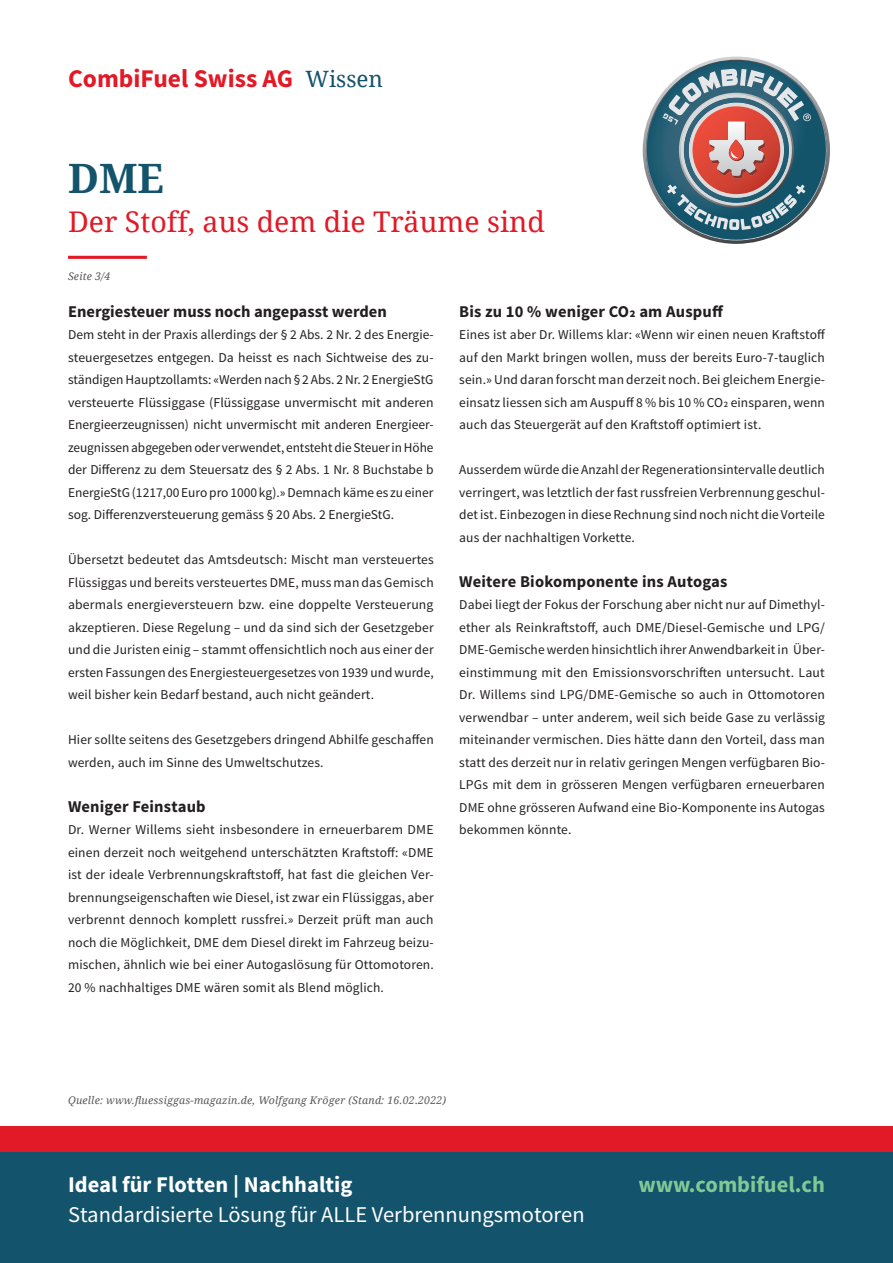
<style>
.page{position:relative;width:893px;height:1263px;background:#fff}
.page>*{position:absolute;margin:0;border:0;box-sizing:border-box;transform-origin:0 0}
.t1{font:700 40.5px "Droid Serif";color:#13536b}
.t2{font:28.5px "Droid Serif";color:#e21926}
.t3{font:700 25.5px "Source Sans Pro";color:#e21926}
.t4{font:22.5px "Source Sans Pro";color:#fff}
.t5{font:700 22.5px "Source Sans Pro";color:#fff}
.t6{font:700 22.5px "Source Sans Pro";color:#81c994}
.t7{font:22.5px "Droid Serif";color:#13536b}
.t8{font:700 16.5px "Source Sans Pro";letter-spacing:.01em;color:#231f20}
.t9{font:13.5px/22.5px "Source Sans Pro";letter-spacing:.01em;color:#231f20;text-align:justify}
.t10{font:italic 10.5px "Droid Serif";letter-spacing:.02em;color:#57585a}
</style>
<div class="page">
<div style="left:0;top:1151px;width:893px;height:112px;background:#13536b"></div>
<div style="left:0;top:1127px;width:893px;height:25px;background:#e21926"></div>
<hr style="left:68px;top:256px;width:79px;height:3px;background:#e21926">
<svg style="left:643px;top:57px;width:187px;height:187px"></svg>
<h3 class="t3" style="left:68px;top:62px;width:227px">CombiFuel Swiss AG</h3>
<h3 class="t7" style="left:305px;top:63px;width:79px">Wissen</h3>
<h1 class="t1" style="left:68px;top:150px;width:98px">DME</h1>
<h2 class="t2" style="left:68px;top:202px;width:479px">Der Stoff, aus dem die Träume sind</h2>
<p class="t10" style="left:68px;top:269px;width:44px">Seite 3/4</p>
<p class="t8" style="left:68px;top:301px;width:320px">Energiesteuer muss noch angepasst werden</p>
<p class="t9" style="left:68px;top:324px;width:367px">Dem steht in der Praxis allerdings der § 2 Abs. 2 Nr. 2 des Energie&shy;steuergesetzes entgegen. Da heisst es nach Sichtweise des zu&shy;ständigen Hauptzollamts: «Werden nach § 2 Abs. 2 Nr. 2 EnergieStG versteuerte Flüssiggase (Flüssiggase unvermischt mit anderen Energieerzeugnissen) nicht unvermischt mit anderen Energieer&shy;zeugnissen abgegeben oder verwendet, entsteht die Steuer in Höhe der Differenz zu dem Steuersatz des § 2 Abs. 1 Nr. 8 Buchstabe b EnergieStG (1217,00 Euro pro 1000 kg).» Demnach käme es zu einer sog. Differenzversteuerung gemäss § 20 Abs. 2 EnergieStG.</p>
<p class="t9" style="left:68px;top:549px;width:367px">Übersetzt bedeutet das Amtsdeutsch: Mischt man versteuertes Flüssiggas und bereits versteuertes DME, muss man das Gemisch abermals energieversteuern bzw. eine doppelte Versteuerung akzeptieren. Diese Regelung – und da sind sich der Gesetzgeber und die Juristen einig – stammt offensichtlich noch aus einer der ersten Fassungen des Energiesteuergesetzes von 1939 und wurde, weil bisher kein Bedarf bestand, auch nicht geändert.</p>
<p class="t9" style="left:68px;top:729px;width:367px">Hier sollte seitens des Gesetzgebers dringend Abhilfe geschaffen werden, auch im Sinne des Umweltschutzes.</p>
<p class="t8" style="left:68px;top:796px;width:139px">Weniger Feinstaub</p>
<p class="t9" style="left:68px;top:819px;width:367px">Dr. Werner Willems sieht insbesondere in erneuerbarem DME einen derzeit noch weitgehend unterschätzten Kraftstoff: «DME ist der ideale Verbrennungskraftstoff, hat fast die gleichen Ver&shy;brennungseigenschaften wie Diesel, ist zwar ein Flüssiggas, aber verbrennt dennoch komplett russfrei.» Derzeit prüft man auch noch die Möglichkeit, DME dem Diesel direkt im Fahrzeug beizu&shy;mischen, ähnlich wie bei einer Autogaslösung für Ottomotoren.<br>20 % nachhaltiges DME wären somit als Blend möglich.</p>
<p class="t8" style="left:459px;top:301px;width:266px">Bis zu 10 % weniger CO2 am Auspuff</p>
<p class="t9" style="left:459px;top:324px;width:368px">Eines ist aber Dr. Willems klar: «Wenn wir einen neuen Kraftstoff auf den Markt bringen wollen, muss der bereits Euro-7-tauglich sein.» Und daran forscht man derzeit noch. Bei gleichem Energie&shy;einsatz liessen sich am Auspuff 8 % bis 10 % CO2 einsparen, wenn auch das Steuergerät auf den Kraftstoff optimiert ist.</p>
<p class="t9" style="left:459px;top:459px;width:367px">Ausserdem würde die Anzahl der Regenerationsintervalle deutlich verringert, was letztlich der fast russfreien Verbrennung geschul&shy;det ist. Einbezogen in diese Rechnung sind noch nicht die Vorteile aus der nachhaltigen Vorkette.</p>
<p class="t8" style="left:459px;top:571px;width:270px">Weitere Biokomponente ins Autogas</p>
<p class="t9" style="left:459px;top:594px;width:367px">Dabei liegt der Fokus der Forschung aber nicht nur auf Dimethyl&shy;ether als Reinkraftstoff, auch DME/Diesel-Gemische und LPG/ DME-Gemische werden hinsichtlich ihrer Anwendbarkeit in Über&shy;einstimmung mit den Emissionsvorschriften untersucht. Laut Dr. Willems sind LPG/DME-Gemische so auch in Ottomotoren verwendbar – unter anderem, weil sich beide Gase zu verlässig miteinander vermischen. Dies hätte dann den Vorteil, dass man statt des derzeit nur in relativ geringen Mengen verfügbaren Bio-LPGs mit dem in grösseren Mengen verfügbaren erneuerbaren DME ohne grösseren Aufwand eine Bio-Komponente ins Autogas bekommen könnte.</p>
<p class="t10" style="left:68px;top:1093px;width:380px">Quelle: www.fluessiggas-magazin.de, Wolfgang Kröger (Stand: 16.02.2022)</p>
<h3 class="t5" style="left:68px;top:1170px;width:286px">Ideal für Flotten | Nachhaltig</h3>
<h3 class="t4" style="left:68px;top:1201px;width:518px">Standardisierte Lösung für ALLE Verbrennungsmotoren</h3>
<h3 class="t6" style="left:638px;top:1170px;width:188px">www.combifuel.ch</h3>
</div>
